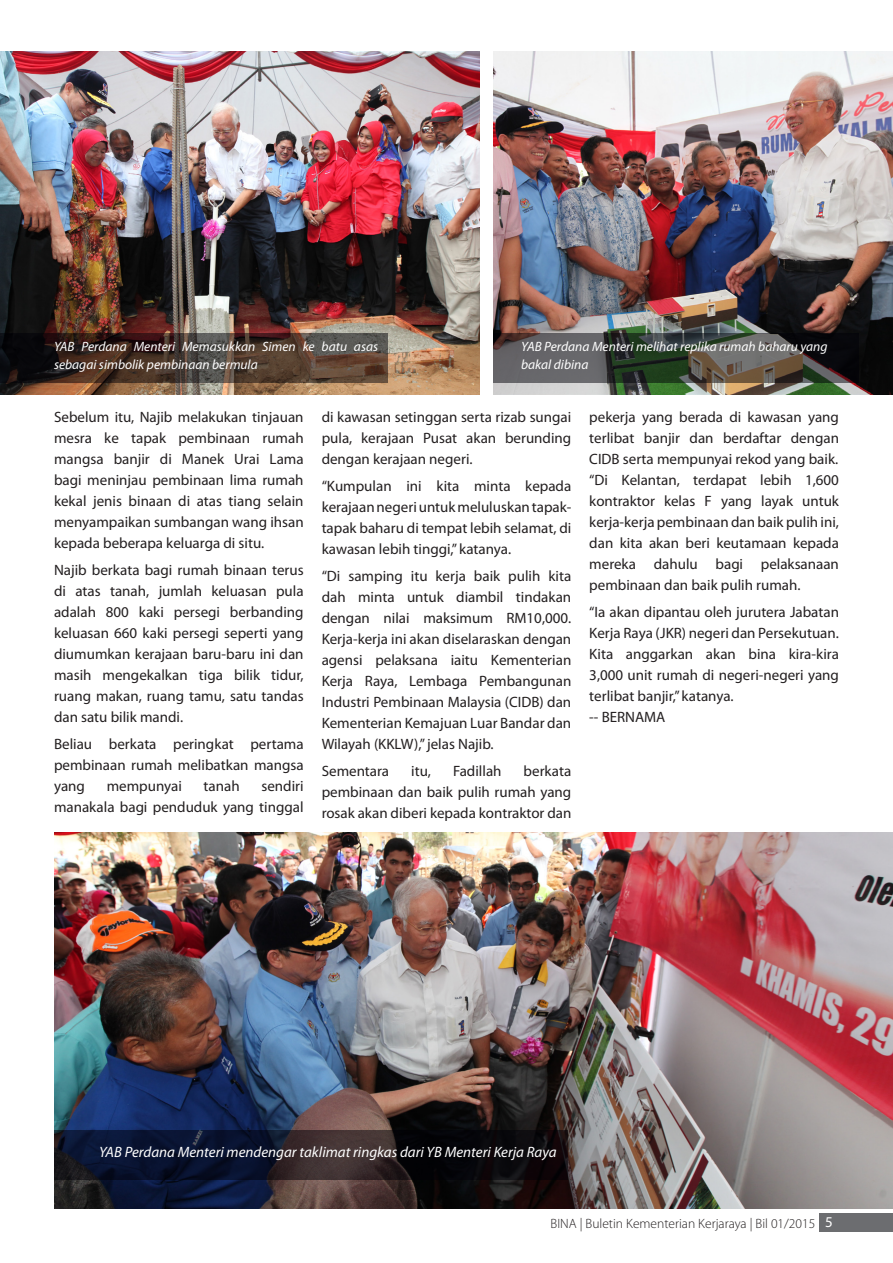
<style>
.page{position:relative;width:893px;height:1263px;background:#fff}
.page>*{position:absolute;margin:0;border:0;box-sizing:border-box;transform-origin:0 0}
.t1{font:15px/21px "Myriad Pro";color:#231f20;text-align:justify}
.t2{font:italic 15px "Myriad Pro";color:#fff}
.t3{font:italic 13.5px/18px "Myriad Pro";color:#fff}
.t4{font:300 13.5px "Myriad Pro";color:#231f20}
.s1{font-weight:400;font-size:15px;color:#fff}
</style>
<div class="page">
<div style="left:819px;top:1214px;width:74px;height:18px;background:#6c6d70"></div>
<img style="left:493px;top:51px;width:400px;height:343px">
<img style="left:0;top:51px;width:480px;height:343px">
<img style="left:54px;top:832px;width:839px;height:377px">
<svg style="left:493px;top:334px;width:366px;height:49px;background:#484945"></svg>
<svg style="left:0;top:334px;width:387px;height:49px;background:#42332b"></svg>
<svg style="left:54px;top:1130px;width:513px;height:49px;background:#151522"></svg>
<p class="t3" style="left:54px;top:338px;width:326px">YAB Perdana Menteri Memasukkan Simen ke batu asas sebagai simbolik pembinaan bermula</p>
<p class="t3" style="left:521px;top:338px;width:308px">YAB Perdana Menteri melihat replika rumah baharu yang bakal dibina</p>
<p class="t1" style="left:54px;top:407px;width:251px">Sebelum itu, Najib melakukan tinjauan mesra ke tapak pembinaan rumah mangsa banjir di Manek Urai Lama bagi meninjau pembinaan lima rumah kekal jenis binaan di atas tiang selain menyampaikan sumbangan wang ihsan kepada beberapa keluarga di situ.</p>
<p class="t1" style="left:54px;top:560px;width:251px">Najib berkata bagi rumah binaan terus di atas tanah, jumlah keluasan pula adalah 800 kaki persegi berbanding keluasan 660 kaki persegi seperti yang diumumkan kerajaan baru-baru ini dan masih mengekalkan tiga bilik tidur, ruang makan, ruang tamu, satu tandas dan satu bilik mandi.</p>
<p class="t1" style="left:54px;top:734px;width:251px">Beliau berkata peringkat pertama pembinaan rumah melibatkan mangsa yang</p>
<p class="t1" style="left:54px;top:776px;width:251px;text-align:right">sendiri<br>manakala bagi penduduk yang tinggal</p>
<p class="t1" style="left:107px;top:776px;width:77px">mempunyai</p>
<p class="t1" style="left:204px;top:776px;width:38px">tanah</p>
<p class="t1" style="left:322px;top:407px;width:251px">di kawasan setinggan serta rizab sungai pula, kerajaan Pusat akan berunding dengan kerajaan negeri.</p>
<p class="t1" style="left:322px;top:476px;width:251px">“Kumpulan ini kita minta kepada kerajaan negeri untuk meluluskan tapak&shy;tapak baharu di tempat lebih selamat, di kawasan lebih tinggi,” katanya.</p>
<p class="t1" style="left:322px;top:566px;width:251px">“Di samping itu kerja baik pulih kita dah minta untuk diambil tindakan dengan nilai maksimum RM10,000.<br>Kerja-kerja ini akan diselaraskan dengan agensi pelaksana iaitu Kementerian Kerja Raya, Lembaga Pembangunan Industri Pembinaan Malaysia (CIDB) dan Kementerian Kemajuan Luar Bandar dan Wilayah (KKLW),” jelas Najib.</p>
<p class="t1" style="left:322px;top:761px;width:69px">Sementara</p>
<p class="t1" style="left:411px;top:761px;width:21px">itu,</p>
<p class="t1" style="left:453px;top:761px;width:50px">Fadillah</p>
<p class="t1" style="left:322px;top:761px;width:251px;text-indent:202px">berkata pembinaan dan baik pulih rumah yang rosak akan diberi kepada kontraktor dan</p>
<p class="t1" style="left:589px;top:407px;width:251px">pekerja yang berada di kawasan yang terlibat banjir dan berdaftar dengan CIDB serta mempunyai rekod yang baik.</p>
<p class="t1" style="left:589px;top:470px;width:251px">“Di Kelantan, terdapat lebih 1,600 kontraktor kelas F yang layak untuk kerja-kerja pembinaan dan baik pulih ini, dan kita akan beri keutamaan kepada mereka dahulu bagi pelaksanaan pembinaan dan baik pulih rumah.</p>
<p class="t1" style="left:589px;top:602px;width:251px">“Ia akan dipantau oleh jurutera Jabatan Kerja Raya (JKR) negeri dan Persekutuan.<br>Kita anggarkan akan bina kira-kira 3,000 unit rumah di negeri-negeri yang terlibat banjir,” katanya.</p>
<p class="t1" style="left:589px;top:707px;width:78px">-- BERNAMA</p>
<p class="t2" style="left:99px;top:1144px;width:459px">YAB Perdana Menteri mendengar taklimat ringkas dari YB Menteri Kerja Raya</p>
<p class="t4" style="left:551px;top:1216px;width:284px">BINA | Buletin Kementerian Kerjaraya | Bil 01/2015 <span class="s1">5</span></p>
</div>
